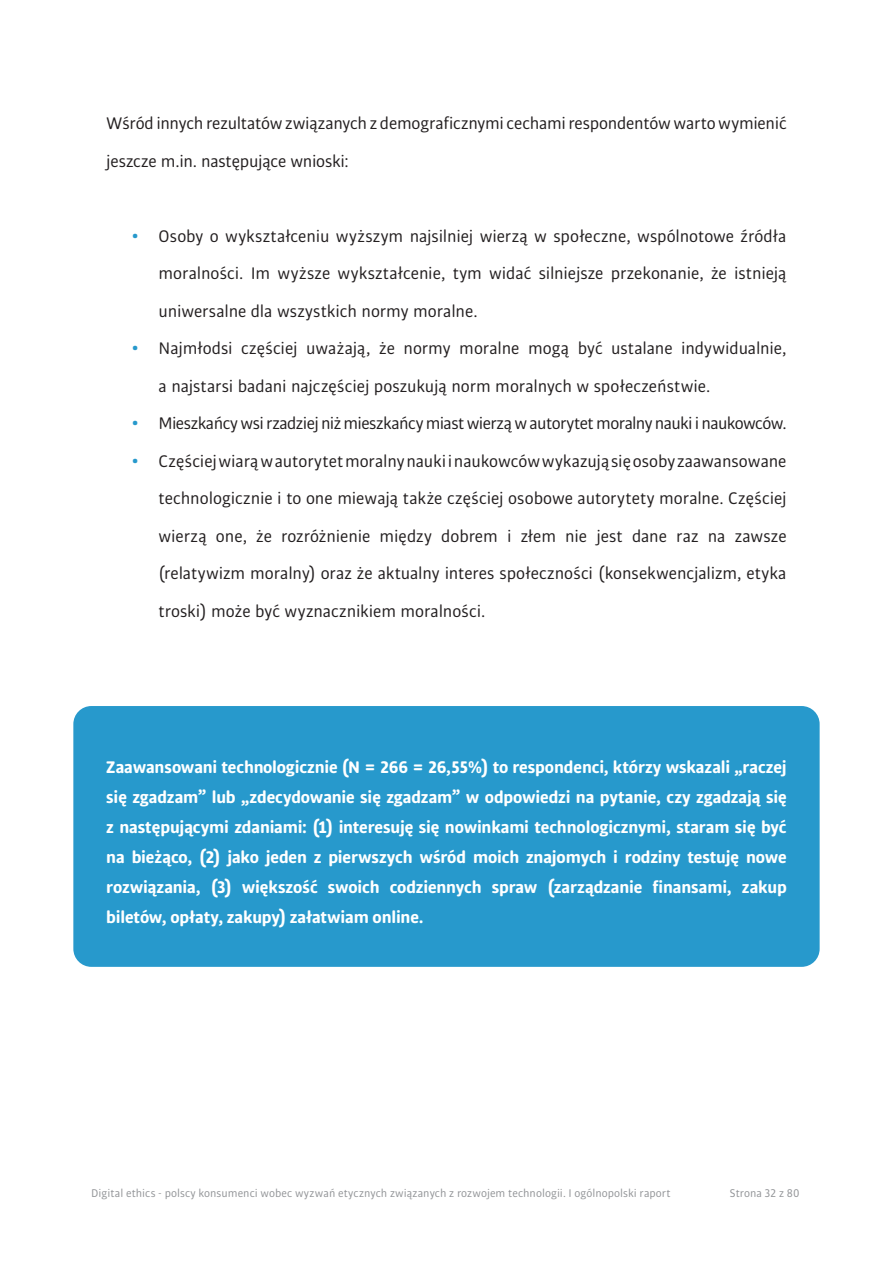
<style>
.page{position:relative;width:893px;height:1263px;background:#fff}
.page>*{position:absolute;margin:0;border:0;box-sizing:border-box;transform-origin:0 0}
.treść{font:18px/37.5px "Bulo Rounded";letter-spacing:-.01em;color:#231f20}
.t1{font:700 18px/30px "Bulo Rounded";letter-spacing:-.01em;color:#fff;text-align:justify}
.treść-2{font:18px "Bulo Rounded";letter-spacing:-.035em;color:#231f20}
.t2{font:12px "Bulo Rounded";letter-spacing:.005em;color:#939598}
.s1{font-weight:700;color:#2799cc}
</style>
<div class="page">
<div style="left:73px;top:706px;width:747px;height:261px;background:#2799cc;border-radius:18px"></div>
<p class="treść" style="left:106px;top:104px;width:682px">Wśród innych rezultatów związanych z demograficznymi cechami respondentów warto wymienić jeszcze m.in. następujące wnioski:</p>
<p class="treść" style="left:159px;top:217px;width:630px;text-align:justify;text-indent:-27px"><span class="s1">•</span> Osoby o wykształceniu wyższym najsilniej wierzą w społeczne, wspólnotowe źródła moralności. Im wyższe wykształcenie, tym widać silniejsze przekonanie, że istnieją uniwersalne dla wszystkich normy moralne.</p>
<p class="treść" style="left:159px;top:329px;width:630px;text-indent:-27px"><span class="s1">•</span> Najmłodsi częściej uważają, że normy moralne mogą być ustalane indywidualnie, a najstarsi badani najczęściej poszukują norm moralnych w społeczeństwie.</p>
<p class="treść-2" style="left:132px;top:412px;width:657px"><span class="s1">•</span> Mieszkańcy wsi rzadziej niż mieszkańcy miast wierzą w autorytet moralny nauki i naukowców.</p>
<p class="treść" style="left:159px;top:442px;width:630px;text-align:justify;text-indent:-27px"><span class="s1">•</span> Częściej wiarą w autorytet moralny nauki i naukowców wykazują się osoby zaawansowane technologicznie i to one miewają także częściej osobowe autorytety moralne. Częściej wierzą one, że rozróżnienie między dobrem i złem nie jest dane raz na zawsze (relatywizm moralny) oraz że aktualny interes społeczności (konsekwencjalizm, etyka troski) może być wyznacznikiem moralności.</p>
<p class="t1" style="left:106px;top:752px;width:682px">Zaawansowani technologicznie (N = 266 = 26,55%) to respondenci, którzy wskazali „raczej się zgadzam” lub „zdecydowanie się zgadzam” w odpowiedzi na pytanie, czy zgadzają się z następującymi zdaniami: (1) interesuję się nowinkami technologicznymi, staram się być na bieżąco, (2) jako jeden z pierwszych wśród moich znajomych i rodziny testuję nowe rozwiązania, (3) większość swoich codziennych spraw (zarządzanie finansami, zakup biletów, opłaty, zakupy) załatwiam online.</p>
<p class="t2" style="left:91px;top:1186px;width:581px">Digital ethics - polscy konsumenci wobec wyzwań etycznych związanych z rozwojem technologii. I ogólnopolski raport</p>
<p class="t2" style="left:730px;top:1186px;width:71px">Strona 32 z 80</p>
</div>
